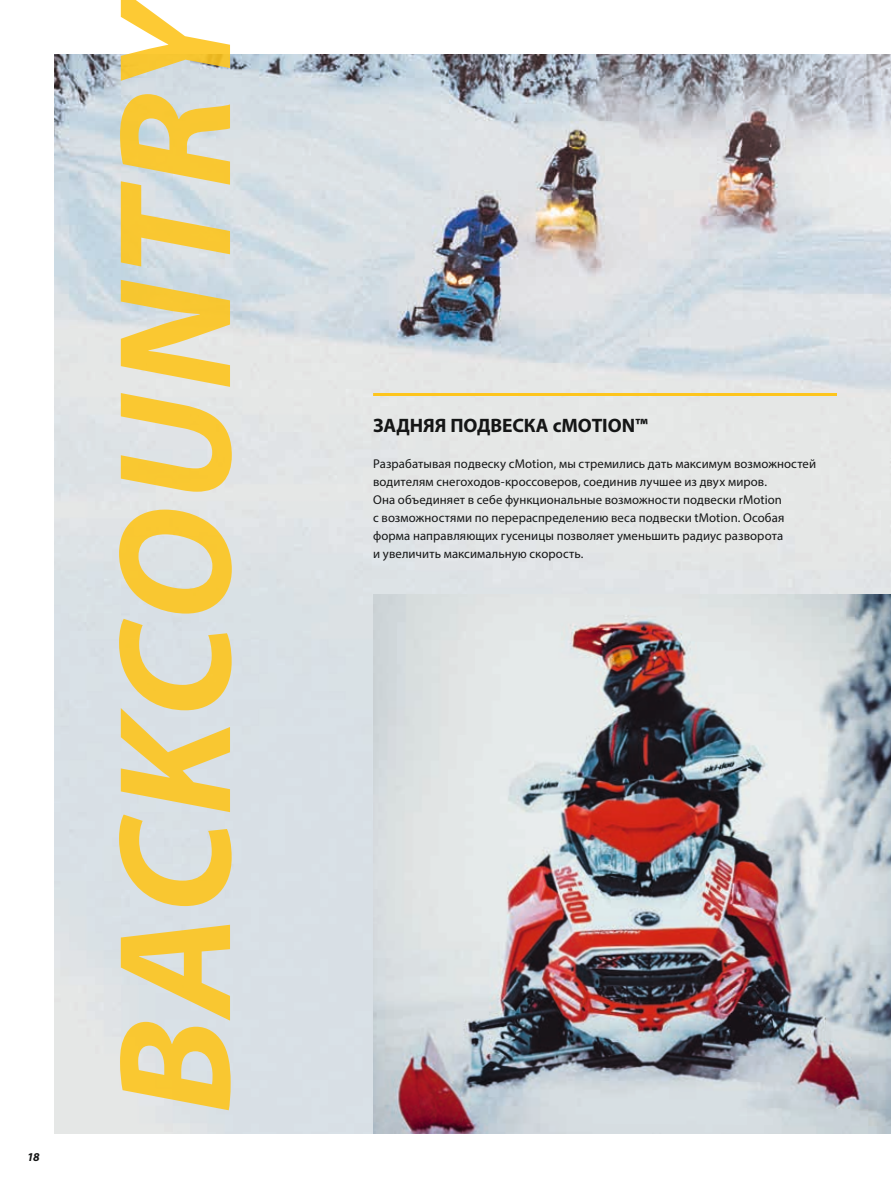
<style>
.page{position:relative;width:891px;height:1188px;background:#fff}
.page>*{position:absolute;margin:0;border:0;box-sizing:border-box;transform-origin:0 0}
.t1{font:italic 700 162px "Myriad Pro";color:#fdc51d}
.t2{font:700 19.5px "Myriad Pro";letter-spacing:-.005em;color:#151616}
.t3{font:12.75px/18px "Myriad Pro";letter-spacing:.01em;color:#151616}
.t4{font:italic 700 12px "Myriad Pro";color:#151616}
</style>
<div class="page">
<img style="left:54px;top:54px;width:837px;height:1080px">
<img style="left:374px;top:594px;width:517px;height:540px">
<hr style="left:373px;top:393px;width:464px;height:3px;background:#fdc51d">
<p class="t4" style="left:27px;top:1149px;width:14px">18</p>
<h1 class="t1" style="left:70px;top:1114px;width:1126px;rotate:-90deg">BACKCOUNTRY</h1>
<h2 class="t2" style="left:373px;top:413px;width:276px">ЗАДНЯЯ ПОДВЕСКА cMOTION™</h2>
<p class="t3" style="left:373px;top:455px;width:445px">Разрабатывая подвеску cMotion, мы стремились дать максимум возможностей водителям снегоходов-кроссоверов, соединив лучшее из двух миров.<br>Она объединяет в себе функциональные возможности подвески rMotion<br>с возможностями по перераспределению веса подвески tMotion. Особая форма направляющих гусеницы позволяет уменьшить радиус разворота<br>и увеличить максимальную скорость.</p>
</div>
